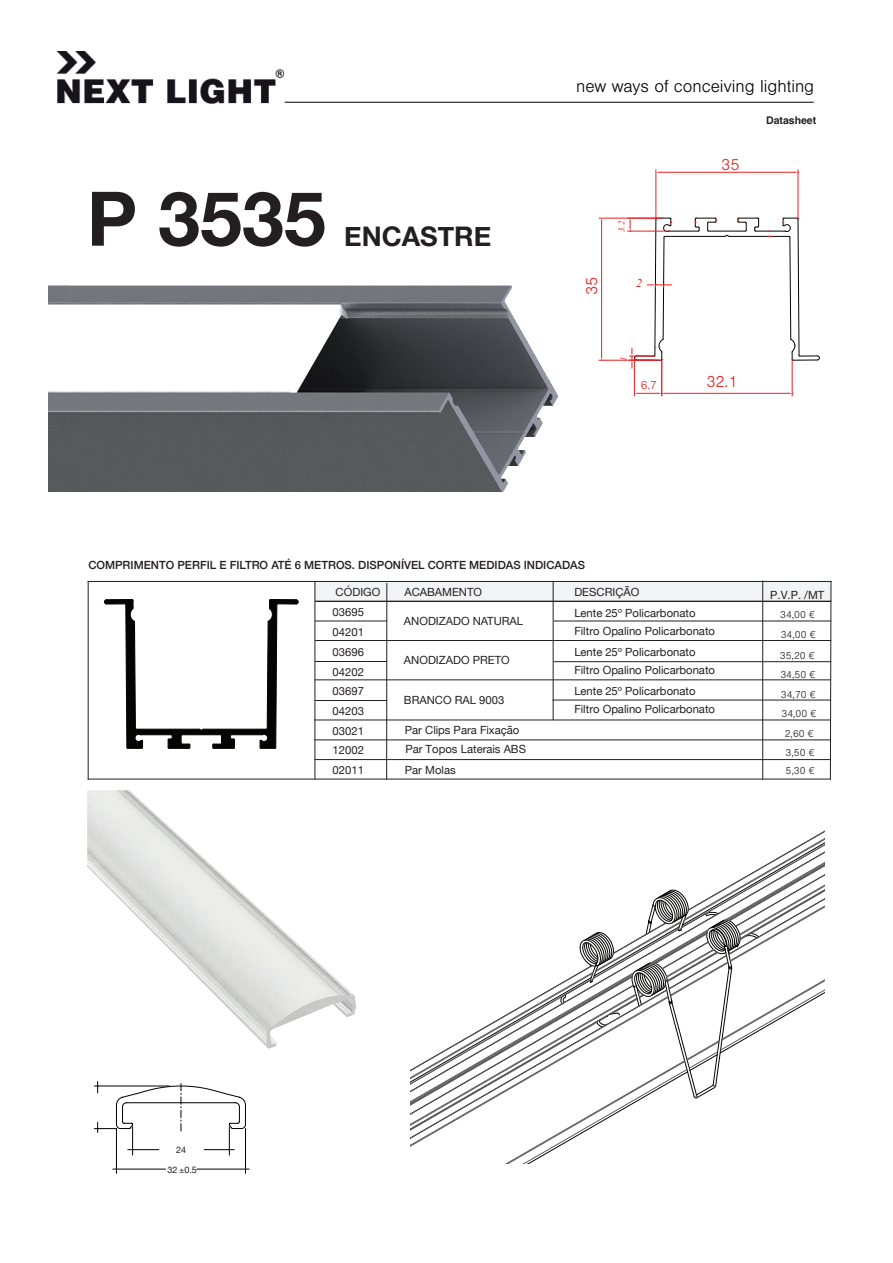
<style>
.page{position:relative;width:893px;height:1263px;background:#fff}
.page>*{position:absolute;margin:0;border:0;box-sizing:border-box;transform-origin:0 0}
.t1{font:700 75.45px "Helvetica Neue";color:#231f20}
.t2{font:700 27px "Helvetica Neue";color:#231f20}
.t3{font:300 18px "Nimbus San";color:#000001}
.t4{font:300 16.5px "Nimbus San";color:#ee1f23}
.t5{font:300 12px "Nimbus San";color:#ee1f23}
.t6{font:italic 12px "Times New Roman";color:#ee1f23}
.t7{font:11.25px/19.6px "Helvetica Neue";color:#231f20;text-align:justify}
.t8{font:500 11.25px "Helvetica Neue";color:#231f20}
.t9{font:300 10.5px/19.4px "Nimbus San";color:#231f20}
.t10{font:700 10.5px "Helvetica";color:#231f20}
.t11{font:9px "Helvetica Neue";color:#231f20}
.t12{font:italic 8.55px "Times New Roman";color:#ee1f23}
</style>
<div class="page">
<svg style="left:103px;top:599px;width:196px;height:150px"></svg>
<hr style="left:708px;top:231px;width:37px;height:1px;background:#040503">
<hr style="left:665px;top:236px;width:60px;height:1px;background:#040503">
<svg style="left:724px;top:234px;width:6px;height:3px"></svg>
<hr style="left:729px;top:236px;width:60px;height:1px;background:#040503">
<hr style="left:655px;top:170px;width:1px;height:48px;background:#ee1f23">
<hr style="left:798px;top:170px;width:1px;height:48px;background:#ee1f23">
<hr style="left:660px;top:172px;width:134px;height:1px;background:#ee1f23">
<hr style="left:627px;top:231px;width:41px;height:1px;background:#ee1f23">
<hr style="left:599px;top:218px;width:57px;height:1px;background:#ee1f23">
<hr style="left:599px;top:360px;width:61px;height:1px;background:#ee1f23">
<hr style="left:601px;top:222px;width:1px;height:134px;background:#ee1f23">
<hr style="left:792px;top:360px;width:1px;height:36px;background:#ee1f23">
<hr style="left:666px;top:393px;width:122px;height:1px;background:#ee1f23">
<hr style="left:634px;top:359px;width:1px;height:37px;background:#ee1f23">
<hr style="left:661px;top:360px;width:1px;height:36px;background:#ee1f23">
<svg style="left:635px;top:393px;width:31px;height:1px"></svg>
<svg style="left:629px;top:217px;width:88px;height:151px"></svg>
<svg style="left:737px;top:217px;width:83px;height:144px"></svg>
<img style="left:49px;top:285px;width:510px;height:206px">
<svg style="left:410px;top:831px;width:414px;height:332px"></svg>
<hr style="left:88px;top:581px;width:1px;height:198px;background:#231f20">
<hr style="left:197px;top:1169px;width:52px;height:1px;background:#000001">
<hr style="left:113px;top:1169px;width:53px;height:1px;background:#000001">
<hr style="left:116px;top:1128px;width:1px;height:45px;background:#000001">
<svg style="left:94px;top:1081px;width:152px;height:74px"></svg>
<hr style="left:245px;top:1128px;width:1px;height:45px;background:#000001">
<div style="left:315px;top:581px;width:516px;height:20px;background:#f2f3f4"></div>
<hr style="left:315px;top:582px;width:1px;height:197px;background:#231f20">
<hr style="left:386px;top:583px;width:1px;height:196px;background:#231f20">
<hr style="left:553px;top:582px;width:1px;height:138px;background:#231f20">
<hr style="left:88px;top:581px;width:743px;height:1px;background:#231f20">
<hr style="left:316px;top:601px;width:515px;height:1px;background:#231f20">
<hr style="left:316px;top:640px;width:515px;height:1px;background:#231f20">
<hr style="left:315px;top:621px;width:72px;height:1px;background:#231f20">
<hr style="left:315px;top:661px;width:72px;height:1px;background:#231f20">
<hr style="left:315px;top:700px;width:72px;height:1px;background:#231f20">
<hr style="left:554px;top:621px;width:277px;height:1px;background:#231f20">
<hr style="left:554px;top:661px;width:277px;height:1px;background:#231f20">
<hr style="left:315px;top:680px;width:515px;height:1px;background:#231f20">
<hr style="left:553px;top:700px;width:277px;height:1px;background:#231f20">
<hr style="left:315px;top:720px;width:515px;height:1px;background:#231f20">
<hr style="left:315px;top:740px;width:515px;height:1px;background:#231f20">
<hr style="left:315px;top:759px;width:515px;height:1px;background:#231f20">
<hr style="left:88px;top:779px;width:742px;height:1px;background:#231f20">
<img style="left:87px;top:790px;width:269px;height:259px">
<svg style="left:830px;top:582px;width:1px;height:197px"></svg>
<hr style="left:762px;top:581px;width:1px;height:198px;background:#231f20">
<img style="left:56px;top:51px;width:227px;height:53px">
<hr style="left:285px;top:102px;width:529px;height:1px;background:#000001">
<h3 class="t3" style="left:576px;top:77px;width:240px">new ways of conceiving lighting</h3>
<p class="t10" style="left:766px;top:114px;width:52px">Datasheet</p>
<h1 class="t1" style="left:87px;top:160px;width:241px">P 3535</h1>
<h2 class="t2" style="left:344px;top:215px;width:149px">ENCASTRE</h2>
<h3 class="t4" style="left:583px;top:295px;width:20px;rotate:-90deg">35</h3>
<p class="t12" style="left:616px;top:232px;width:12px;rotate:-90deg">3.2</p>
<p class="t6" style="left:636px;top:275px;width:7px">2</p>
<h3 class="t4" style="left:721px;top:156px;width:20px">35</h3>
<p class="t12" style="left:618px;top:361px;width:6px;rotate:-90deg">1</p>
<p class="t5" style="left:641px;top:379px;width:18px">6.7</p>
<h3 class="t4" style="left:706px;top:373px;width:33px">32.1</h3>
<p class="t8" style="left:88px;top:556px;width:498px">COMPRIMENTO PERFIL E FILTRO ATÉ 6 METROS. DISPONÍVEL CORTE MEDIDAS INDICADAS</p>
<p class="t7" style="left:336px;top:583px;width:46px">CÓDIGO</p>
<p class="t7" style="left:405px;top:583px;width:79px">ACABAMENTO</p>
<p class="t7" style="left:574px;top:583px;width:67px">DESCRIÇÃO</p>
<p class="t7" style="left:333px;top:603px;width:33px">03695<br>04201<br>03696<br>04202<br>03697<br>04203<br>03021<br>12002<br>02011</p>
<p class="t7" style="left:574px;top:604px;width:123px">Lente 25º Policarbonato</p>
<p class="t7" style="left:404px;top:612px;width:121px">ANODIZADO NATURAL</p>
<p class="t7" style="left:404px;top:651px;width:107px">ANODIZADO PRETO</p>
<p class="t7" style="left:574px;top:622px;width:142px">Filtro Opalino Policarbonato</p>
<p class="t7" style="left:574px;top:643px;width:123px">Lente 25º Policarbonato</p>
<p class="t7" style="left:574px;top:661px;width:142px">Filtro Opalino Policarbonato</p>
<p class="t7" style="left:574px;top:682px;width:123px">Lente 25º Policarbonato</p>
<p class="t7" style="left:404px;top:690px;width:102px">BRANCO RAL 9003</p>
<p class="t7" style="left:574px;top:700px;width:142px">Filtro Opalino Policarbonato</p>
<p class="t7" style="left:405px;top:721px;width:116px">Par Clips Para Fixação</p>
<p class="t7" style="left:405px;top:740px;width:122px">Par Topos Laterais ABS</p>
<p class="t7" style="left:405px;top:760px;width:53px">Par Molas</p>
<p class="t7" style="left:770px;top:586px;width:55px">P.V.P. /MT</p>
<p class="t9" style="left:780px;top:606px;width:37px">34,00 €<br>34,00 €</p>
<p class="t9" style="left:780px;top:646px;width:38px">35,20 €<br>34,50 €<br>34,70 €<br>34,00 €</p>
<p class="t9" style="left:785px;top:724px;width:31px">2,60 €<br>3,50 €</p>
<p class="t9" style="left:786px;top:761px;width:31px">5,30 €</p>
<p class="t11" style="left:176px;top:1144px;width:12px">24</p>
<p class="t11" style="left:167px;top:1163px;width:31px">32 ±0.5</p>
</div>
